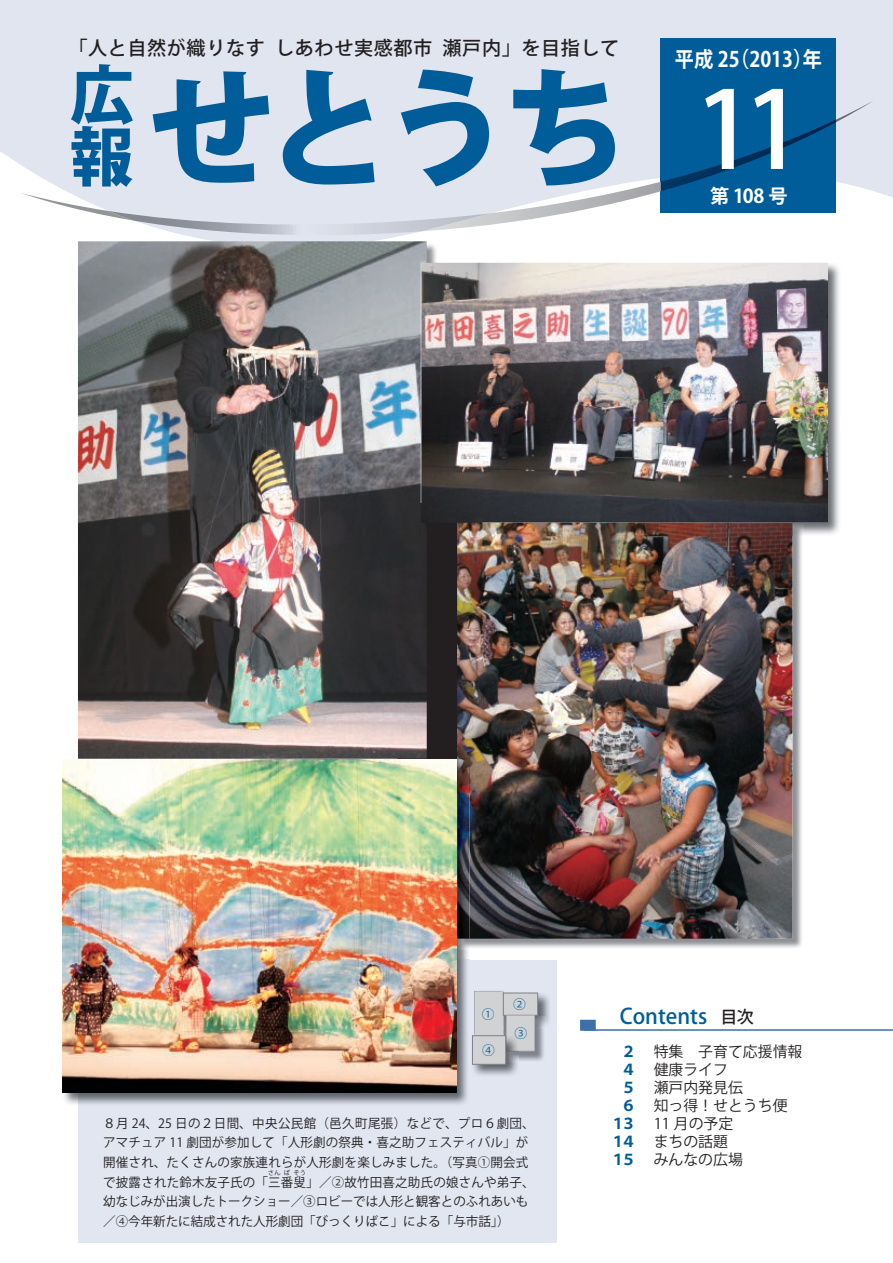
<style>
.page{position:relative;width:893px;height:1263px;background:#fff}
.page>*{position:absolute;margin:0;border:0;box-sizing:border-box;transform-origin:0 0}
.t1{font:800 127.5px "Koz Go Pro";color:#015d99}
.t2{font:500 106.35px "Koz Go Pro";color:#fff}
.t3{font:800 63.75px/61.8px "Koz Go Pro";color:#015d99}
.t4{font:700 21.3px "Koz Go Pro";color:#fff;scale:.9 1}
.t5{font:500 21.3px "Koz Go Pro";color:#015d99}
.t6{font:500 19.2px "Koz Go Pro";letter-spacing:.03em;color:#231f20}
.t7{font:700 19.2px "Koz Go Pro";color:#fff}
.t8{font:500 16.95px "Koz Go Pro";color:#231f20}
.t9{font:14.85px/18px "Koz Go Pro";color:#231f20}
.t10{font:700 14.85px/18px "Koz Go Pro";color:#015d99;text-align:right}
.t11{font:12.75px/19.6px "Koz Go Pro";letter-spacing:.015em;color:#231f20}
.t12{font:12.75px "Koz Go Pro";color:#015d99}
.t13{font:6.45px "Koz Go Pro";color:#231f20}
</style>
<div class="page">
<svg style="left:0;top:0;width:893px;height:241px;background:#e2e6f0"></svg>
<div style="left:661px;top:38px;width:175px;height:175px;background:#015d99"></div>
<hr style="left:584px;top:1029px;width:309px;height:2px;background:#3971a8">
<div style="left:580px;top:1020px;width:16px;height:11px;background:#3971a8;border:2px solid #3971a8"></div>
<svg style="left:20px;top:101px;width:853px;height:134px"></svg>
<img style="left:427px;top:244px;width:10px;height:18px">
<img style="left:78px;top:241px;width:349px;height:519px">
<div style="left:78px;top:960px;width:479px;height:282px;background:#e1e6f0"></div>
<img style="left:437px;top:262px;width:402px;height:45px">
<img style="left:792px;top:307px;width:47px;height:228px">
<img style="left:420px;top:262px;width:7px;height:241px">
<img style="left:422px;top:263px;width:406px;height:260px">
<img style="left:756px;top:536px;width:46px;height:412px">
<svg style="left:792px;top:524px;width:11px;height:12px"></svg>
<img style="left:470px;top:523px;width:322px;height:416px">
<img style="left:62px;top:1007px;width:16px;height:97px">
<img style="left:397px;top:503px;width:85px;height:290px">
<img style="left:78px;top:960px;width:389px;height:144px">
<svg style="left:458px;top:939px;width:12px;height:10px"></svg>
<img style="left:457px;top:758px;width:13px;height:181px">
<img style="left:63px;top:760px;width:394px;height:333px">
<img style="left:545px;top:996px;width:4px;height:28px">
<img style="left:472px;top:1062px;width:45px;height:13px">
<svg style="left:474px;top:991px;width:71px;height:71px;background:#c0c2c6"></svg>
<img style="left:506px;top:1034px;width:13px;height:17px">
<div style="left:472px;top:1035px;width:34px;height:29px;background:#d1d2d4;border:1px solid #808285"></div>
<h3 class="t6" style="left:68px;top:36px;width:198px">「人と自然が織りなす</h3>
<h3 class="t6" style="left:275px;top:36px;width:159px">しあわせ実感都市</h3>
<h3 class="t6" style="left:443px;top:36px;width:178px">瀬戸内」を目指して</h3>
<h3 class="t3" style="left:70px;top:69px;width:64px">広報</h3>
<h1 class="t1" style="left:147px;top:46px;width:483px">せとうち</h1>
<h3 class="t4" style="left:675px;top:45px;width:165px">平成 （2 5 2013 年）</h3>
<h2 class="t2" style="left:695px;top:62px;width:110px">11</h2>
<h3 class="t7" style="left:710px;top:184px;width:79px">第 108 号</h3>
<p class="t12" style="left:482px;top:1006px;width:14px">1</p>
<p class="t12" style="left:482px;top:1042px;width:14px">4</p>
<p class="t12" style="left:513px;top:996px;width:14px">2</p>
<p class="t12" style="left:514px;top:1025px;width:14px">3</p>
<p class="t11" style="left:103px;top:1113px;width:433px">８月 24、25 日の２日間、中央公民館（邑久町尾張）などで、プロ６劇団、アマチュア 11 劇団が参加して「人形劇の祭典・喜之助フェスティバル」が開催され、たくさんの家族連れらが人形劇を楽しみました。（写真①開会式で披露された鈴木友子氏の「三番叟」／②故竹田喜之助氏の娘さんや弟子、</p>
<p class="t13" style="left:268px;top:1168px;width:14px">さん</p>
<p class="t13" style="left:284px;top:1168px;width:8px">ば</p>
<p class="t13" style="left:294px;top:1168px;width:14px">そう</p>
<p class="t11" style="left:103px;top:1192px;width:427px">幼なじみが出演したトークショー／③ロビーでは人形と観客とのふれあいも／④今年新たに結成された人形劇団「びっくりばこ」による「与市話 (「</p>
<h3 class="t5" style="left:620px;top:1002px;width:89px">Contents</h3>
<h3 class="t8" style="left:720px;top:1006px;width:35px">目次</h3>
<p class="t10" style="left:611px;top:1043px;width:27px">２<br>４<br>５<br>６<br>１３<br>１４<br>１５</p>
<p class="t9" style="left:654px;top:1042px;width:150px">特集　子育て応援情報健康ライフ<br>瀬戸内発見伝<br>知っ得！せとうち便<br>11 月の予定<br>まちの話題<br>みんなの広場</p>
</div>
